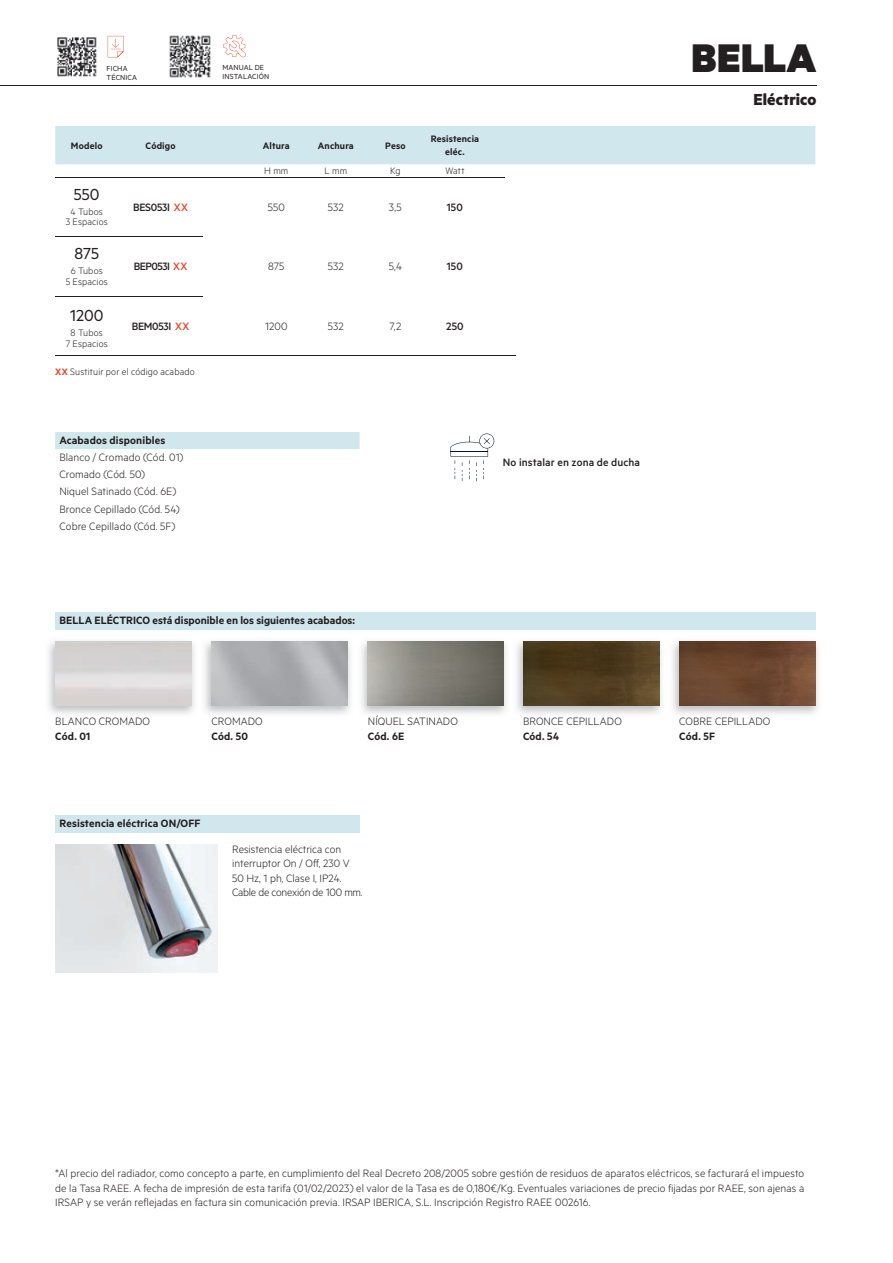
<style>
.page{position:relative;width:893px;height:1263px;background:#fff}
.page>*{position:absolute;margin:0;border:0;box-sizing:border-box;transform-origin:0 0}
.t1{font:900 45px "Metric";letter-spacing:.005em;color:#231f20}
.t2{font:18px "Metric";color:#231f20}
.t3{font:700 18px "Metric";color:#231f20}
.t4{font:300 12px/14.4px "Metric";letter-spacing:.005em;color:#231f20}
.t5{font:600 12px "Metric";letter-spacing:.005em;color:#231f20}
.t6{font:500 12px "Metric";letter-spacing:.005em;color:#231f20}
.t7{font:500 12px "Metric";letter-spacing:-.025em;color:#231f20}
.t8{font:500 12px "Metric";letter-spacing:-.045em;color:#231f20}
.t9{font:300 10.5px/10.5px "Metric";letter-spacing:.015em;color:#231f20;text-align:center}
.t10{font:600 10.5px/12.6px "Metric";letter-spacing:.015em;color:#231f20;text-align:center}
.t11{font:8.25px/9px "Metric";letter-spacing:.015em;color:#231f20}
.s1{color:#ef4222}
.s2{font-weight:600;color:#ef4222}
</style>
<div class="page">
<hr style="left:0;top:85px;width:816px;height:1px;background:#231f20">
<img style="left:57px;top:37px;width:40px;height:40px">
<img style="left:169px;top:35px;width:42px;height:43px">
<div style="left:55px;top:126px;width:760px;height:38px;background:#d1e7ee"></div>
<hr style="left:55px;top:355px;width:63px;height:1px;background:#231f20">
<hr style="left:55px;top:177px;width:63px;height:1px;background:#231f20">
<hr style="left:55px;top:236px;width:63px;height:1px;background:#231f20">
<hr style="left:55px;top:296px;width:63px;height:1px;background:#231f20">
<hr style="left:203px;top:355px;width:60px;height:1px;background:#231f20">
<hr style="left:263px;top:355px;width:59px;height:1px;background:#231f20">
<hr style="left:322px;top:355px;width:60px;height:1px;background:#231f20">
<hr style="left:382px;top:355px;width:59px;height:1px;background:#231f20">
<hr style="left:441px;top:355px;width:75px;height:1px;background:#231f20">
<hr style="left:118px;top:177px;width:72px;height:1px;background:#231f20">
<hr style="left:191px;top:177px;width:313px;height:1px;background:#231f20">
<hr style="left:118px;top:236px;width:72px;height:1px;background:#231f20">
<svg style="left:190px;top:236px;width:13px;height:1px"></svg>
<hr style="left:118px;top:296px;width:72px;height:1px;background:#231f20">
<svg style="left:190px;top:296px;width:13px;height:1px"></svg>
<hr style="left:118px;top:355px;width:72px;height:1px;background:#231f20">
<svg style="left:190px;top:355px;width:13px;height:1px"></svg>
<svg style="left:223px;top:35px;width:23px;height:22px"></svg>
<svg style="left:108px;top:36px;width:15px;height:21px"></svg>
<div style="left:55px;top:432px;width:305px;height:17px;background:#d1e7ee"></div>
<img style="left:55px;top:845px;width:163px;height:127px">
<div style="left:55px;top:815px;width:305px;height:17px;background:#d1e7ee"></div>
<div style="left:55px;top:612px;width:760px;height:17px;background:#d1e7ee"></div>
<svg style="left:450px;top:433px;width:44px;height:48px"></svg>
<hr style="left:451px;top:451px;width:37px;height:1px;background:#001520">
<img style="left:361px;top:641px;width:145px;height:73px">
<img style="left:368px;top:642px;width:136px;height:64px">
<img style="left:48px;top:641px;width:146px;height:73px">
<img style="left:55px;top:642px;width:136px;height:64px">
<img style="left:516px;top:641px;width:145px;height:73px">
<img style="left:523px;top:642px;width:136px;height:64px">
<img style="left:672px;top:641px;width:146px;height:73px">
<img style="left:679px;top:642px;width:136px;height:64px">
<img style="left:204px;top:641px;width:146px;height:73px">
<img style="left:212px;top:642px;width:136px;height:64px">
<p class="t11" style="left:107px;top:63px;width:32px">FICHA<br>TÉCNICA</p>
<p class="t11" style="left:222px;top:63px;width:48px">MANUAL DE<br>INSTALACIÓN</p>
<p class="t10" style="left:71px;top:139px;width:33px">Modelo</p>
<p class="t10" style="left:146px;top:139px;width:31px">Código</p>
<p class="t10" style="left:263px;top:139px;width:28px">Altura</p>
<p class="t10" style="left:318px;top:139px;width:38px">Anchura</p>
<p class="t10" style="left:385px;top:139px;width:22px">Peso</p>
<p class="t10" style="left:431px;top:132px;width:50px">Resistencia eléc.</p>
<p class="t9" style="left:264px;top:165px;width:26px">H mm</p>
<p class="t9" style="left:324px;top:165px;width:24px">L mm</p>
<p class="t9" style="left:390px;top:165px;width:12px">Kg</p>
<p class="t9" style="left:445px;top:165px;width:20px">Watt</p>
<h2 class="t2" style="left:74px;top:184px;width:27px">550</h2>
<p class="t9" style="left:66px;top:206px;width:44px">4 Tubos<br>3 Espacios</p>
<p class="t7" style="left:133px;top:200px;width:56px">BES053I <span class="s1">XX</span></p>
<p class="t4" style="left:268px;top:199px;width:19px">550</p>
<p class="t4" style="left:328px;top:199px;width:17px">532</p>
<p class="t4" style="left:389px;top:199px;width:14px">3,5</p>
<p class="t6" style="left:447px;top:200px;width:18px">150</p>
<h2 class="t2" style="left:74px;top:243px;width:26px">875</h2>
<p class="t9" style="left:66px;top:265px;width:44px">6 Tubos<br>5 Espacios</p>
<p class="t8" style="left:134px;top:259px;width:55px">BEP053I <span class="s1">XX</span></p>
<p class="t4" style="left:268px;top:259px;width:18px">875</p>
<p class="t4" style="left:328px;top:259px;width:17px">532</p>
<p class="t4" style="left:389px;top:259px;width:15px">5,4</p>
<p class="t6" style="left:447px;top:259px;width:18px">150</p>
<h2 class="t2" style="left:70px;top:305px;width:35px">1200</h2>
<p class="t9" style="left:66px;top:327px;width:44px">8 Tubos<br>7 Espacios</p>
<p class="t7" style="left:132px;top:319px;width:59px">BEM053I <span class="s1">XX</span></p>
<p class="t4" style="left:265px;top:318px;width:24px">1200</p>
<p class="t4" style="left:328px;top:318px;width:17px">532</p>
<p class="t4" style="left:389px;top:318px;width:13px">7,2</p>
<p class="t6" style="left:446px;top:319px;width:19px">250</p>
<p class="t9" style="left:55px;top:366px;width:141px"><span class="s2">XX</span> Sustituir por el código acabado</p>
<p class="t5" style="left:59px;top:434px;width:107px">Acabados disponibles</p>
<p class="t4" style="left:59px;top:449px;width:126px;line-height:17px">Blanco / Cromado (Cód. 01)<br>Cromado (Cód. 50)<br>Niquel Satinado (Cód. 6E)<br>Bronce Cepillado (Cód. 54)<br>Cobre Cepillado (Cód. 5F)</p>
<p class="t6" style="left:503px;top:455px;width:139px">No instalar en zona de ducha</p>
<p class="t5" style="left:60px;top:613px;width:297px">BELLA ELÉCTRICO está disponible en los siguientes acabados:</p>
<p class="t4" style="left:55px;top:714px;width:96px">BLANCO CROMADO</p>
<p class="t5" style="left:55px;top:729px;width:37px">Cód. 01</p>
<p class="t4" style="left:212px;top:714px;width:53px">CROMADO</p>
<p class="t5" style="left:212px;top:729px;width:38px">Cód. 50</p>
<p class="t4" style="left:368px;top:714px;width:91px">NÍQUEL SATINADO</p>
<p class="t5" style="left:368px;top:729px;width:38px">Cód. 6E</p>
<p class="t5" style="left:60px;top:816px;width:143px">Resistencia eléctrica ON/OFF</p>
<p class="t4" style="left:232px;top:841px;width:132px">Resistencia eléctrica con interruptor On / Off, 230 V<br>50 Hz, 1 ph, Clase I, IP24.<br>Cable de conexión de 100 mm.</p>
<p class="t4" style="left:523px;top:714px;width:100px">BRONCE CEPILLADO</p>
<p class="t5" style="left:523px;top:729px;width:38px">Cód. 54</p>
<h1 class="t1" style="left:692px;top:29px;width:126px">BELLA</h1>
<h2 class="t3" style="left:754px;top:89px;width:64px">Eléctrico</h2>
<p class="t4" style="left:679px;top:714px;width:93px">COBRE CEPILLADO</p>
<p class="t5" style="left:679px;top:729px;width:37px">Cód. 5F</p>
<p class="t4" style="left:55px;top:1166px;width:750px;text-align:justify">*Al precio del radiador, como concepto a parte, en cumplimiento del Real Decreto 208/2005 sobre gestión de residuos de aparatos eléctricos, se facturará el impuesto de la Tasa RAEE. A fecha de impresión de esta tarifa (01/02/2023) el valor de la Tasa es de 0,180€/Kg. Eventuales variaciones de precio fijadas por RAEE, son ajenas a IRSAP y se verán reflejadas en factura sin comunicación previa. IRSAP IBERICA, S.L. Inscripción Registro RAEE 002616.</p>
</div>
